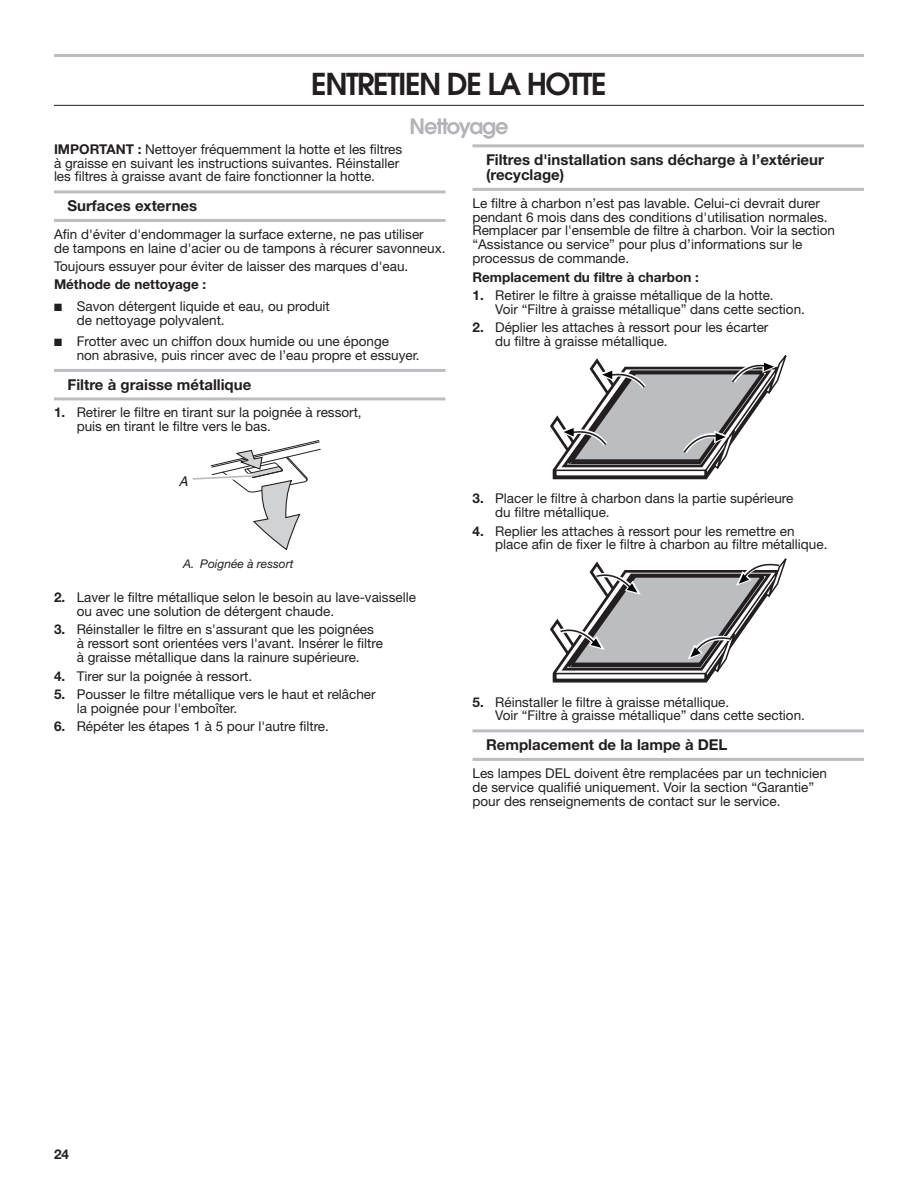
<style>
.page{position:relative;width:918px;height:1188px;background:#fff}
.page>*{position:absolute;margin:0;border:0;box-sizing:border-box;transform-origin:0 0}
.Heading_1{font:600 30px "Avant Garde";letter-spacing:-.05em;color:#231f20}
.Heading_2{font:600 21px "Avant Garde";letter-spacing:-.05em;color:#b2b3b7}
.Heading_3_Rules{font:700 15px/15px "Helvetica Neue";color:#231f20}
.Body{font:13.5px/13.8px "Helvetica Neue";color:#231f20}
.Body_Bold{font:700 13.5px "Helvetica Neue";color:#231f20}
.t1{font:italic 13.5px "Helvetica";color:#231f20}
.t2{font:italic 12px "Helvetica Neue";color:#231f20}
.s1{font-weight:700}
</style>
<div class="page">
<hr style="left:54px;top:54px;width:810px;height:3px;background:#bcbdc0">
<hr style="left:54px;top:105px;width:810px;height:1px;background:#231f20">
<hr style="left:54px;top:190px;width:392px;height:3px;background:#bcbdc0">
<hr style="left:54px;top:219px;width:392px;height:3px;background:#bcbdc0">
<hr style="left:54px;top:369px;width:392px;height:3px;background:#bcbdc0">
<hr style="left:54px;top:397px;width:392px;height:3px;background:#bcbdc0">
<hr style="left:472px;top:144px;width:392px;height:3px;background:#bcbdc0">
<hr style="left:472px;top:188px;width:392px;height:3px;background:#bcbdc0">
<hr style="left:472px;top:729px;width:392px;height:3px;background:#bcbdc0">
<hr style="left:472px;top:758px;width:392px;height:3px;background:#bcbdc0">
<svg style="left:192px;top:440px;width:129px;height:110px"></svg>
<svg style="left:550px;top:355px;width:237px;height:124px"></svg>
<svg style="left:550px;top:558px;width:237px;height:125px"></svg>
<h1 class="Heading_1" style="left:311px;top:64px;width:297px">ENTRETIEN DE LA HOTTE</h1>
<h2 class="Heading_2" style="left:410px;top:112px;width:100px">Nettoyage</h2>
<p class="Body" style="left:54px;top:142px;width:350px"><span class="s1">IMPORTANT :</span> Nettoyer fréquemment la hotte et les filtres à graisse en suivant les instructions suivantes. Réinstaller les filtres à graisse avant de faire fonctionner la hotte.</p>
<h3 class="Heading_3_Rules" style="left:68px;top:198px;width:131px">Surfaces externes</h3>
<p class="Body" style="left:54px;top:227px;width:393px">Afin d'éviter d'endommager la surface externe, ne pas utiliser<br>de tampons en laine d'acier ou de tampons à récurer savonneux.</p>
<p class="Body" style="left:54px;top:259px;width:356px">Toujours essuyer pour éviter de laisser des marques d'eau.</p>
<p class="Body_Bold" style="left:54px;top:276px;width:154px">Méthode de nettoyage :</p>
<p class="Body" style="left:77px;top:299px;width:255px;text-indent:-23px">■ Savon détergent liquide et eau, ou produit de nettoyage polyvalent.</p>
<p class="Body" style="left:77px;top:334px;width:345px;text-indent:-23px">■ Frotter avec un chiffon doux humide ou une éponge<br>non abrasive, puis rincer avec de l’eau propre et essuyer.</p>
<h3 class="Heading_3_Rules" style="left:68px;top:377px;width:185px">Filtre à graisse métallique</h3>
<p class="Body" style="left:77px;top:405px;width:287px;text-indent:-23px"><span class="s1">1.</span> Retirer le filtre en tirant sur la poignée à ressort, puis en tirant le filtre vers le bas.</p>
<h3 class="Heading_3_Rules" style="left:486px;top:152px;width:339px">Filtres d'installation sans décharge à l’extérieur (recyclage)</h3>
<p class="Body" style="left:472px;top:196px;width:364px">Le filtre à charbon n’est pas lavable. Celui-ci devrait durer pendant 6 mois dans des conditions d'utilisation normales.<br>Remplacer par l'ensemble de filtre à charbon. Voir la section “Assistance ou service” pour plus d’informations sur le processus de commande.</p>
<p class="Body_Bold" style="left:472px;top:268px;width:228px">Remplacement du filtre à charbon :</p>
<p class="Body" style="left:495px;top:288px;width:311px;text-indent:-23px"><span class="s1">1.</span> Retirer le filtre à graisse métallique de la hotte.<br>Voir “Filtre à graisse métallique” dans cette section.</p>
<p class="Body" style="left:495px;top:320px;width:275px;text-indent:-23px"><span class="s1">2.</span> Déplier les attaches à ressort pour les écarter du filtre à graisse métallique.</p>
<p class="t1" style="left:179px;top:474px;width:11px">A</p>
<p class="t2" style="left:183px;top:557px;width:112px">A. Poignée à ressort</p>
<p class="Body" style="left:77px;top:590px;width:341px;text-indent:-23px"><span class="s1">2.</span> Laver le filtre métallique selon le besoin au lave-vaisselle ou avec une solution de détergent chaude.</p>
<p class="Body" style="left:77px;top:623px;width:308px;text-indent:-23px"><span class="s1">3.</span> Réinstaller le filtre en s'assurant que les poignées à ressort sont orientées vers l'avant. Insérer le filtre à graisse métallique dans la rainure supérieure.</p>
<p class="Body" style="left:54px;top:669px;width:200px"><span class="s1">4.</span> Tirer sur la poignée à ressort.</p>
<p class="Body" style="left:77px;top:687px;width:301px;text-indent:-23px"><span class="s1">5.</span> Pousser le filtre métallique vers le haut et relâcher la poignée pour l'emboîter.</p>
<p class="Body" style="left:54px;top:719px;width:276px"><span class="s1">6.</span> Répéter les étapes 1 à 5 pour l'autre filtre.</p>
<p class="Body" style="left:495px;top:491px;width:300px;text-indent:-23px"><span class="s1">3.</span> Placer le filtre à charbon dans la partie supérieure du filtre métallique.</p>
<p class="Body" style="left:495px;top:524px;width:334px;text-indent:-23px"><span class="s1">4.</span> Replier les attaches à ressort pour les remettre en place afin de fixer le filtre à charbon au filtre métallique.</p>
<p class="Body" style="left:495px;top:695px;width:311px;text-indent:-23px"><span class="s1">5.</span> Réinstaller le filtre à graisse métallique.<br>Voir “Filtre à graisse métallique” dans cette section.</p>
<h3 class="Heading_3_Rules" style="left:486px;top:737px;width:243px">Remplacement de la lampe à DEL</h3>
<p class="Body" style="left:472px;top:766px;width:356px">Les lampes DEL doivent être remplacées par un technicien de service qualifié uniquement. Voir la section “Garantie” pour des renseignements de contact sur le service.</p>
<p class="Body_Bold" style="left:54px;top:1146px;width:17px">24</p>
</div>
